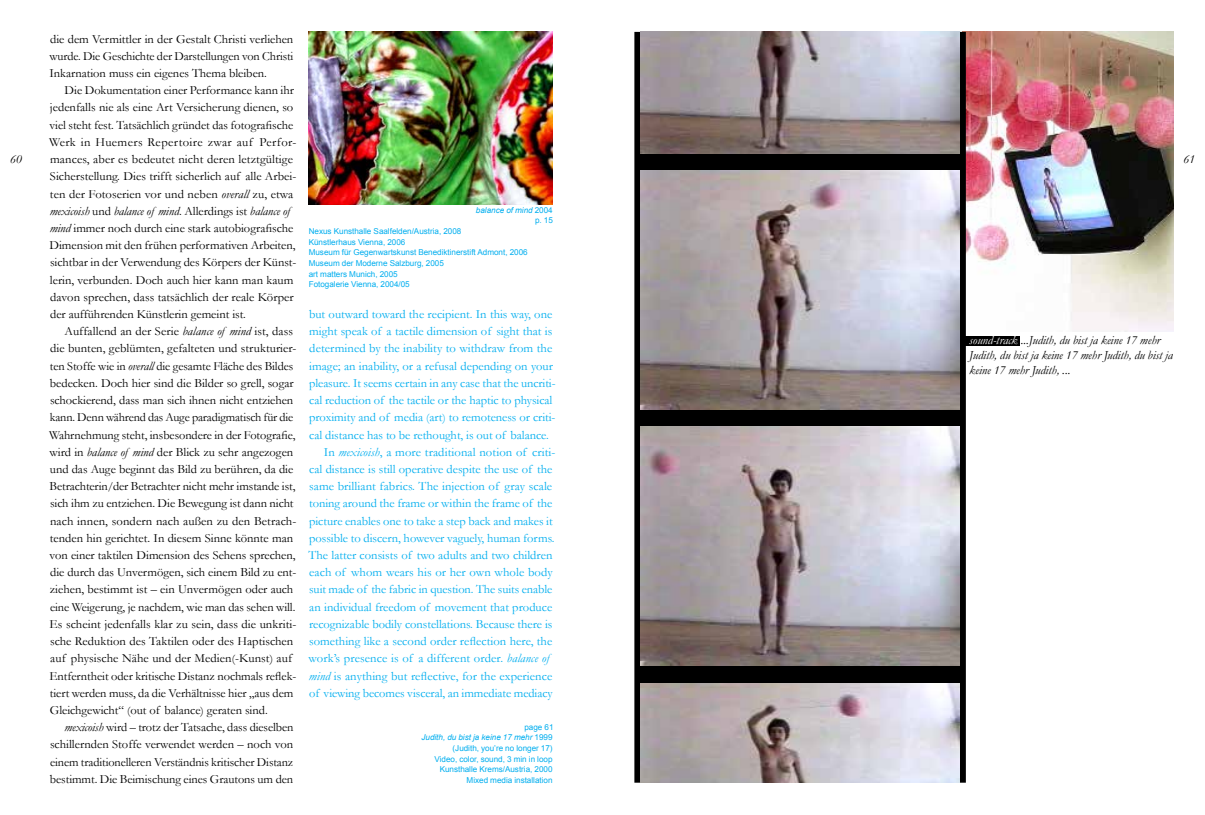
<style>
.page{position:relative;width:1205px;height:815px;background:#fff}
.page>*{position:absolute;margin:0;border:0;box-sizing:border-box;transform-origin:0 0}
.t1{font:12.5px/17.2px "Garamond";color:#000;text-align:justify}
.t2{font:12.5px "Garamond";color:#00aeef}
.t3{font:italic 12.5px/15px "Garamond";color:#000}
.t4{font:8.12px/10.6px "Arial";letter-spacing:-.005em;color:#00aeef}
.t5{font:italic 8.12px/10.6px "Arial";letter-spacing:-.005em;color:#00aeef;text-align:right}
.s1{font-style:italic}
.s2{font-size:11.25px}
.s3{font-style:normal}
.s4{color:#fff}
</style>
<div class="page">
<img style="left:966px;top:32px;width:207px;height:300px">
<div style="left:641px;top:38px;width:318px;height:738px;background:#000"></div>
<div style="left:634px;top:32px;width:332px;height:751px;border:12px solid #000"></div>
<img style="left:641px;top:427px;width:318px;height:239px">
<img style="left:641px;top:170px;width:318px;height:240px">
<img style="left:641px;top:32px;width:318px;height:121px">
<img style="left:641px;top:683px;width:318px;height:100px">
<div style="left:962px;top:336px;width:58px;height:9px;background:#000"></div>
<img style="left:309px;top:32px;width:244px;height:172px">
<p class="t1" style="left:49px;top:30px;width:245px">die dem Vermittler in der Gestalt Christi verliehen wurde. Die Geschichte der Darstellungen von Christi Inkarnation muss ein eigenes Thema bleiben.</p>
<p class="t1" style="left:49px;top:82px;width:249px;text-align:left;text-indent:15px">Die Dokumentation einer Performance kann ihr jedenfalls nie als eine Art Versicherung dienen, so viel steht fest. Tatsächlich gründet das fotografische Werk in Huemers Repertoire zwar auf Perfor&shy;mances, aber es bedeutet nicht deren letztgültige Sicherstellung. Dies trifft sicherlich auf alle Arbei&shy;ten der Fotoserien vor und neben <span class="s1">overall</span> zu, etwa <span class="s1">mexicoish</span> und <span class="s1">balance of mind</span>. Allerdings ist <span class="s1">balance of mind</span> immer noch durch eine stark autobiografische Dimension mit den frühen performativen Arbeiten, sichtbar in der Verwendung des Körpers der Künst&shy;lerin, verbunden. Doch auch hier kann man kaum davon sprechen, dass tatsächlich der reale Körper der aufführenden Künstlerin gemeint ist.</p>
<p class="t1" style="left:49px;top:323px;width:249px;text-align:left;text-indent:15px">Auffallend an der Serie <span class="s1">balance of mind</span> ist, dass die bunten, geblümten, gefalteten und strukturier&shy;ten Stoffe wie in <span class="s1">overall</span> die gesamte Fläche des Bildes bedecken. Doch hier sind die Bilder so grell, sogar schockierend, dass man sich ihnen nicht entziehen kann. Denn während das Auge paradigmatisch für die Wahrnehmung steht, insbesondere in der Fotografie, wird in <span class="s1">balance of mind</span> der Blick zu sehr angezogen und das Auge beginnt das Bild zu berühren, da die Betrachterin<span class="s2">/</span>der Betrachter nicht mehr imstande ist, sich ihm zu entziehen. Die Bewegung ist dann nicht nach innen, sondern nach außen zu den Betrach&shy;tenden hin gerichtet. In diesem Sinne könnte man von einer taktilen Dimension des Sehens sprechen, die durch das Unvermögen, sich einem Bild zu ent&shy;ziehen, bestimmt ist – ein Unvermögen oder auch eine Weigerung, je nachdem, wie man das sehen will.<br>Es scheint jedenfalls klar zu sein, dass die unkriti&shy;sche Reduktion des Taktilen oder des Haptischen auf physische Nähe und der Medien<span class="s2">(</span>-Kunst<span class="s2">)</span> auf Entferntheit oder kritische Distanz nochmals reflek&shy;tiert werden muss, da die Verhältnisse hier „aus dem Gleichgewicht“ <span class="s2">(</span>out of balance<span class="s2">)</span> geraten sind.</p>
<p class="t1" style="left:50px;top:718px;width:245px;text-indent:15px"><span class="s1">mexicoish</span> wird – trotz der Tatsache, dass dieselben schillernden Stoffe verwendet werden – noch von einem traditionelleren Verständnis kritischer Distanz bestimmt. Die Beimischung eines Grautons um den</p>
<p class="t3" style="left:10px;top:151px;width:13px">60</p>
<p class="t3" style="left:1183px;top:151px;width:13px">61</p>
<p class="t5" style="left:476px;top:205px;width:78px">balance of mind <span class="s3">2004 p. 15</span></p>
<p class="t4" style="left:309px;top:226px;width:220px">Nexus Kunsthalle Saalfelden/Austria, 2008<br>Künstlerhaus Vienna, 2006<br>Museum für Gegenwartskunst Benediktinerstift Admont, 2006<br>Museum der Moderne Salzburg, 2005<br>art matters Munich, 2005<br>Fotogalerie Vienna, 2004/05</p>
<p class="t2" style="left:309px;top:307px;width:245px">but outward toward the recipient. In this way, one</p>
<p class="t2" style="left:309px;top:324px;width:245px">might speak of a tactile dimension of sight that is</p>
<p class="t2" style="left:309px;top:341px;width:244px">determined by the inability to withdraw from the</p>
<p class="t2" style="left:309px;top:358px;width:245px">image; an inability, or a refusal depending on your</p>
<p class="t2" style="left:309px;top:375px;width:247px">pleasure. It seems certain in any case that the uncriti-</p>
<p class="t2" style="left:309px;top:393px;width:245px">cal reduction of the tactile or the haptic to physical</p>
<p class="t2" style="left:309px;top:410px;width:248px">proximity and of media <span class="s2">(</span>art<span class="s2">)</span> to remoteness or criti-</p>
<p class="t2" style="left:309px;top:427px;width:241px">cal distance has to be rethought, is out of balance.</p>
<p class="t2" style="left:324px;top:444px;width:233px">In <span class="s1">mexicoish</span>, a more traditional notion of criti-</p>
<p class="t2" style="left:309px;top:462px;width:245px">cal distance is still operative despite the use of the</p>
<p class="t2" style="left:309px;top:479px;width:245px">same brilliant fabrics. The injection of gray scale</p>
<p class="t2" style="left:309px;top:496px;width:245px">toning around the frame or within the frame of the</p>
<p class="t2" style="left:309px;top:513px;width:245px">picture enables one to take a step back and makes it</p>
<p class="t2" style="left:309px;top:530px;width:247px">possible to discern, however vaguely, human forms.</p>
<p class="t2" style="left:308px;top:548px;width:245px">The latter consists of two adults and two children</p>
<p class="t2" style="left:309px;top:565px;width:245px">each of whom wears his or her own whole body</p>
<p class="t2" style="left:309px;top:582px;width:245px">suit made of the fabric in question. The suits enable</p>
<p class="t2" style="left:309px;top:599px;width:244px">an individual freedom of movement that produce</p>
<p class="t2" style="left:309px;top:616px;width:245px">recognizable bodily constellations. Because there is</p>
<p class="t2" style="left:309px;top:634px;width:245px">something like a second order reflection here, the</p>
<p class="t2" style="left:309px;top:651px;width:242px">work’s presence is of a different order. <span class="s1">balance of</span></p>
<p class="t2" style="left:309px;top:668px;width:245px"><span class="s1">mind</span> is anything but reflective, for the experience</p>
<p class="t2" style="left:309px;top:685px;width:245px">of viewing becomes visceral, an immediate mediacy</p>
<p class="t3" style="left:969px;top:332px;width:205px"><span class="s4">sound-track</span> ...Judith, du bist ja keine 17 mehr<br>Judith, du bist ja keine 17 mehr Judith, du bist ja keine 17 mehr Judith, ...</p>
<p class="t4" style="left:421px;top:722px;width:134px;text-align:right">page 61<br><span class="s1">Judith, du bist ja keine 17 mehr</span> 1999 (Judith, you’re no longer 17)<br>Video, color, sound, 3 min in loop<br>Kunsthalle Krems/Austria, 2000<br>Mixed media installation</p>
</div>
